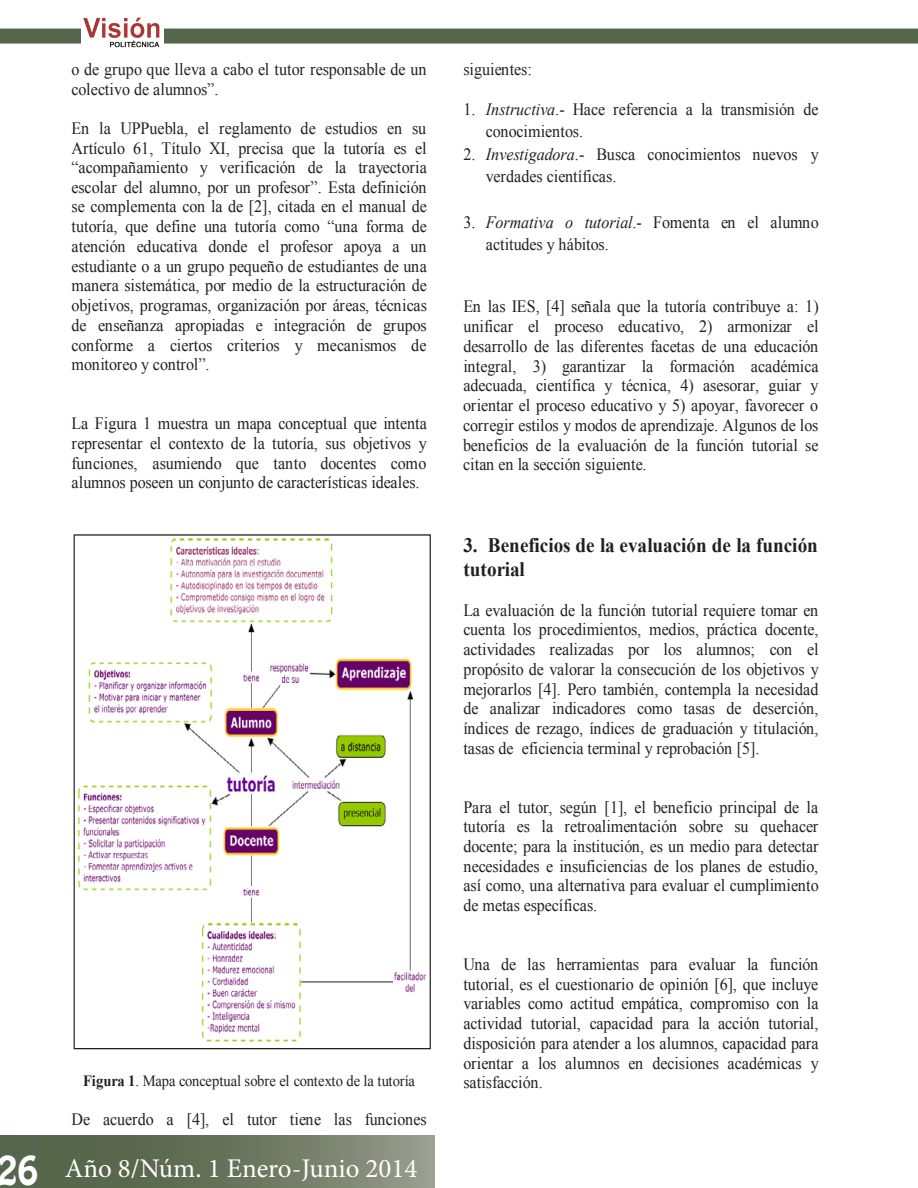
<style>
.page{position:relative;width:918px;height:1188px;background:#fff}
.page>*{position:absolute;margin:0;border:0;box-sizing:border-box;transform-origin:0 0}
.t1{font:27px "Minion Pro";color:#fff}
.t2{font:700 20.55px/23.9px "Times New Roman";color:#231f20;scale:.93 1}
.t3{font:17.25px/19.8px "Times New Roman";color:#231f20;text-align:justify;scale:.93 1}
.t4{font:15.6px "Times New Roman";color:#231f20;scale:.93 1}
.s1{font-weight:700}
.s2{font-family:"Hobo Std";font-size:36px}
.s3{font-style:italic}
</style>
<div class="page">
<svg style="left:0;top:1135px;width:435px;height:53px;background:#6a775f"></svg>
<div style="left:0;top:29px;width:918px;height:15px;background:#54664c"></div>
<img style="left:81px;top:17px;width:83px;height:31px">
<img style="left:77px;top:538px;width:350px;height:504px">
<p class="t3" style="left:72px;top:59px;width:383px">o de grupo que lleva a cabo el tutor responsable de un colectivo de alumnos”.</p>
<p class="t3" style="left:72px;top:118px;width:384px">En la UPPuebla, el reglamento de estudios en su Artículo 61, Título XI, precisa que la tutoría es el “acompañamiento y verificación de la trayectoria escolar del alumno, por un profesor”. Esta definición se complementa con la de [2], citada en el manual de tutoría, que define una tutoría como “una forma de atención educativa donde el profesor apoya a un estudiante o a un grupo pequeño de estudiantes de una manera sistemática, por medio de la estructuración de objetivos, programas, organización por áreas, técnicas de enseñanza apropiadas e integración de grupos conforme a ciertos criterios y mecanismos de monitoreo y control”.</p>
<p class="t3" style="left:72px;top:413px;width:384px">La Figura 1 muestra un mapa conceptual que intenta representar el contexto de la tutoría, sus objetivos y funciones, asumiendo que tanto docentes como alumnos poseen un conjunto de características ideales.</p>
<p class="t4" style="left:83px;top:1071px;width:358px"><span class="s1">Figura 1</span>. Mapa conceptual sobre el contexto de la tutoría</p>
<p class="t3" style="left:72px;top:1109px;width:383px">De acuerdo a [4], el tutor tiene las funciones</p>
<h1 class="t1" style="left:-3px;top:1151px;width:422px"><span class="s2">26</span> Año 8/Núm. 1 Enero-Junio 2014</h1>
<p class="t3" style="left:463px;top:59px;width:75px">siguientes:</p>
<p class="t3" style="left:486px;top:97px;width:359px;line-height:22.6px;text-indent:-23px">1. <span class="s3">Instructiva</span>.- Hace referencia a la transmisión de conocimientos.</p>
<p class="t3" style="left:486px;top:143px;width:359px;line-height:22.6px;text-indent:-23px">2. <span class="s3">Investigadora</span>.- Busca conocimientos nuevos y verdades científicas.</p>
<p class="t3" style="left:486px;top:210px;width:359px;line-height:22.6px;text-indent:-23px">3. <span class="s3">Formativa o tutorial</span>.- Fomenta en el alumno actitudes y hábitos.</p>
<p class="t3" style="left:463px;top:296px;width:384px">En las IES, [4] señala que la tutoría contribuye a: 1) unificar el proceso educativo, 2) armonizar el desarrollo de las diferentes facetas de una educación integral, 3) garantizar la formación académica adecuada, científica y técnica, 4) asesorar, guiar y orientar el proceso educativo y 5) apoyar, favorecer o corregir estilos y modos de aprendizaje. Algunos de los beneficios de la evaluación de la función tutorial se citan en la sección siguiente.</p>
<p class="t2" style="left:463px;top:533px;width:383px">3. Beneficios de la evaluación de la función tutorial</p>
<p class="t3" style="left:463px;top:600px;width:384px">La evaluación de la función tutorial requiere tomar en cuenta los procedimientos, medios, práctica docente, actividades realizadas por los alumnos; con el propósito de valorar la consecución de los objetivos y mejorarlos [4]. Pero también, contempla la necesidad de analizar indicadores como tasas de deserción, índices de rezago, índices de graduación y titulación, tasas de eficiencia terminal y reprobación [5].</p>
<p class="t3" style="left:463px;top:797px;width:384px">Para el tutor, según [1], el beneficio principal de la tutoría es la retroalimentación sobre su quehacer docente; para la institución, es un medio para detectar necesidades e insuficiencias de los planes de estudio, así como, una alternativa para evaluar el cumplimiento de metas específicas.</p>
<p class="t3" style="left:463px;top:955px;width:384px">Una de las herramientas para evaluar la función tutorial, es el cuestionario de opinión [6], que incluye variables como actitud empática, compromiso con la actividad tutorial, capacidad para la acción tutorial, disposición para atender a los alumnos, capacidad para orientar a los alumnos en decisiones académicas y satisfacción.</p>
</div>
